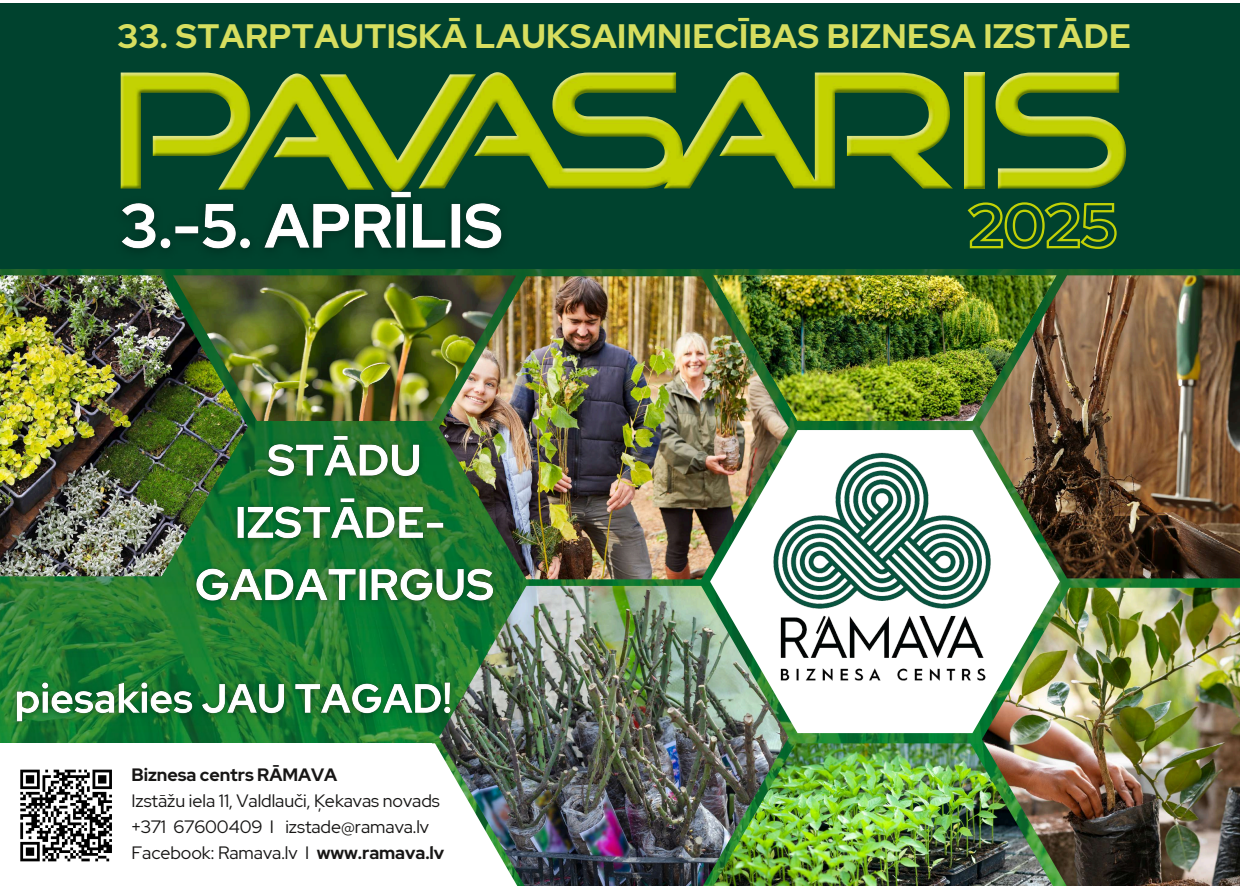
<style>
.page{position:relative;width:1240px;height:886px;background:#fff}
.page>*{position:absolute;margin:0;border:0;box-sizing:border-box;transform-origin:0 0}
.t1{font:700 33.75px "Red Hat Display";letter-spacing:.015em;color:#d7de5f}
.t2{font:17.88px/26.2px "Red Hat Display";letter-spacing:-.005em;color:#171615}
.t3{font:700 17.88px "Red Hat Display";letter-spacing:-.005em;color:#171615}
.s1{font-weight:700}
</style>
<div class="page">
<img style="left:0;top:269px;width:1240px;height:474px">
<div style="left:0;top:3px;width:1240px;height:266px;background:#00422e"></div>
<svg style="left:1125px;top:143px;width:1px;height:19px"></svg>
<img style="left:713px;top:275px;width:267px;height:146px">
<img style="left:980px;top:275px;width:260px;height:303px">
<img style="left:982px;top:587px;width:258px;height:298px">
<img style="left:248px;top:275px;width:268px;height:146px">
<img style="left:0;top:275px;width:248px;height:301px">
<img style="left:789px;top:743px;width:267px;height:142px">
<img style="left:710px;top:430px;width:349px;height:303px">
<img style="left:746px;top:427px;width:272px;height:271px">
<img style="left:439px;top:276px;width:350px;height:303px">
<img style="left:439px;top:586px;width:350px;height:299px">
<img style="left:419px;top:72px;width:533px;height:116px">
<img style="left:250px;top:73px;width:124px;height:106px">
<img style="left:995px;top:72px;width:130px;height:116px">
<img style="left:965px;top:72px;width:20px;height:116px">
<img style="left:121px;top:72px;width:129px;height:107px">
<svg style="left:967px;top:202px;width:150px;height:47px"></svg>
<img style="left:120px;top:179px;width:397px;height:71px">
<div style="left:173px;top:743px;width:349px;height:142px;background:#fff"></div>
<img style="left:185px;top:426px;width:319px;height:187px">
<img style="left:6px;top:671px;width:455px;height:62px">
<svg style="left:20px;top:769px;width:92px;height:93px"></svg>
<h1 class="t1" style="left:117px;top:14px;width:1015px">33. STARPTAUTISKĀ LAUKSAIMNIECĪBAS BIZNESA IZSTĀDE</h1>
<p class="t3" style="left:131px;top:762px;width:207px">Biznesa centrs RĀMAVA</p>
<p class="t2" style="left:131px;top:787px;width:314px">Izstāžu iela 11, Valdlauči, Ķekavas novads +371 67600409 I izstade@ramava.lv<br>Facebook: Ramava.lv I <span class="s1">www.ramava.lv</span></p>
</div>
